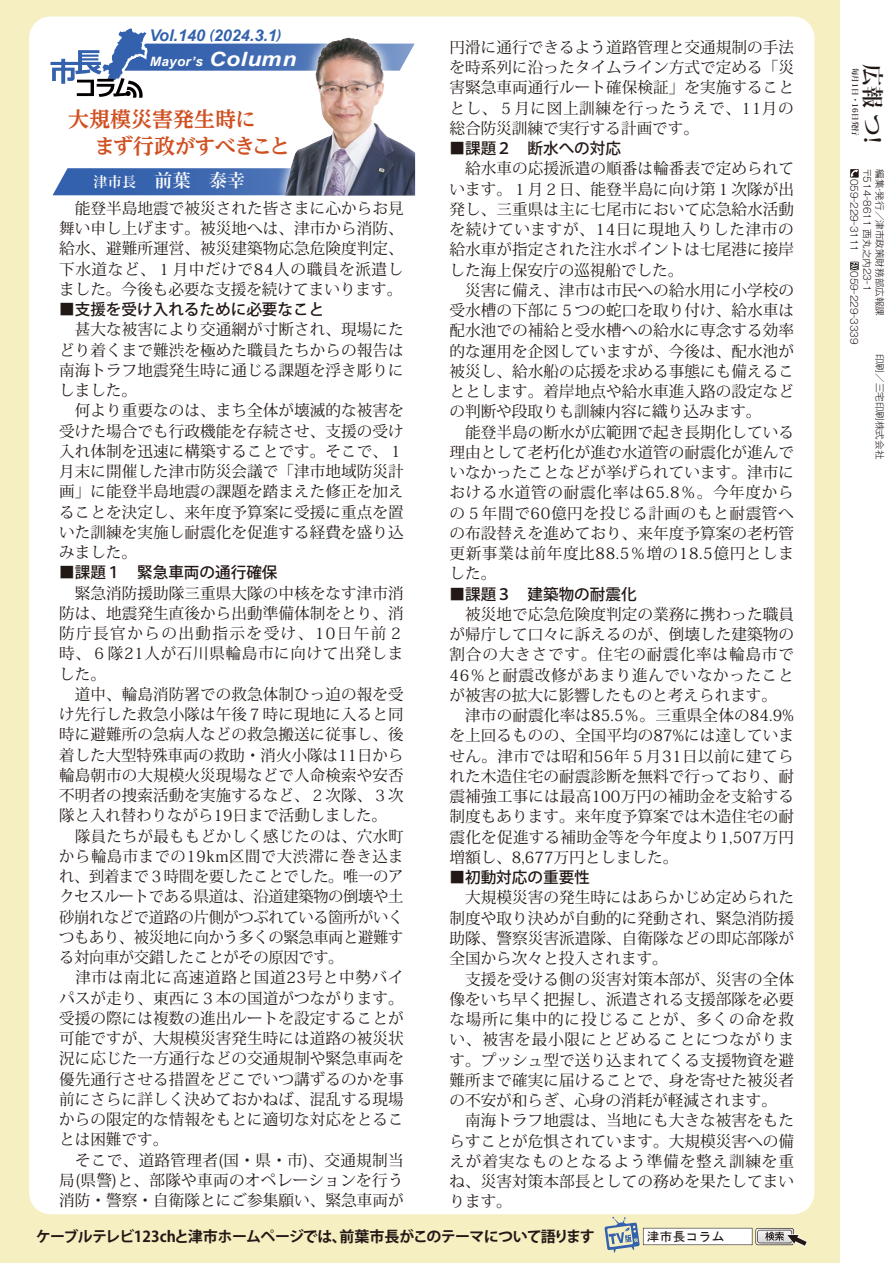
<style>
.page{position:relative;width:893px;height:1263px;background:#fff}
.page>*{position:absolute;margin:0;border:0;box-sizing:border-box;transform-origin:0 0}
.t1{font:700 21.9px "Koz Min Pro";color:#221815}
.t2{font:700 21px/27.3px "UD Reimin Pro";letter-spacing:-.02em;color:#d05022}
.t3{font:700 17.85px "Koz Min Pr 6 N";color:#fff}
.t4{font:italic 700 16.2px "Arial";color:#3361ad}
.t5{font:15.6px/20.2px "Koz Min Pr 6 N";letter-spacing:.005em;color:#221815;text-align:justify}
.t6{font:500 15.6px "Koz Go Pr 6 N";color:#221815}
.t7{font:700 15px "Koz Go Pro";letter-spacing:-.05em;color:#221815}
.t8{font:italic 700 12.9px "Arial";letter-spacing:.02em;color:#fff;scale:1.05 1}
.t9{font:12.6px "MS Gothic";color:#221815}
.t10{font:300 9.6px/12.8px "Gothic MB101 Pro";color:#221815}
.t11{font:700 7.65px "Koz Min Pro";color:#221815}
.s1{font-size:13.5px}
.s2{font-size:19.65px}
.s3{font-size:14.1px}
</style>
<div class="page">
<div style="left:0;top:0;width:839px;height:1263px;background:#f6efc2"></div>
<div style="left:29px;top:16px;width:785px;height:1198px;background:#fff;border-radius:21px"></div>
<svg style="left:850px;top:169px;width:9px;height:9px"></svg>
<svg style="left:850px;top:169px;width:8px;height:8px"></svg>
<svg style="left:850px;top:262px;width:9px;height:8px"></svg>
<svg style="left:851px;top:262px;width:7px;height:8px"></svg>
<svg style="left:53px;top:168px;width:185px;height:27px;background:#416bb2"></svg>
<svg style="left:50px;top:28px;width:188px;height:70px"></svg>
<img style="left:238px;top:16px;width:192px;height:180px">
<img style="left:285px;top:38px;width:130px;height:158px">
<svg style="left:604px;top:1217px;width:203px;height:36px"></svg>
<p class="t4" style="left:149px;top:25px;width:133px">Vol.140 <span class="s1">(</span>2024.3.1<span class="s1">)</span></p>
<p class="t8" style="left:150px;top:53px;width:141px">Mayor’s <span class="s2">Column</span></p>
<h2 class="t2" style="left:94px;top:105px;width:197px;text-indent:-26px">大規模災害発生時に<br>まず行政がすべきこと</h2>
<p class="t3" style="left:94px;top:171px;width:153px"><span class="s3">津市長</span>　前葉　泰幸</p>
<p class="t5" style="left:59px;top:198px;width:346px">　能登半島地震で被災された皆さまに心からお見舞い申し上げます。被災地へは、津市から消防、給水、避難所運営、被災建築物応急危険度判定、下水道など、１月中だけで84人の職員を派遣しました。今後も必要な支援を続けてまいります。</p>
<p class="t6" style="left:59px;top:300px;width:267px">■支援を受け入れるために必要なこと</p>
<p class="t5" style="left:59px;top:320px;width:346px;text-align:left">　甚大な被害により交通網が寸断され、現場にたどり着くまで難渋を極めた職員たちからの報告は南海トラフ地震発生時に通じる課題を浮き彫りにしました。<br>　何より重要なのは、まち全体が壊滅的な被害を受けた場合でも行政機能を存続させ、支援の受け入れ体制を迅速に構築することです。そこで、１月末に開催した津市防災会議で「津市地域防災計画」に能登半島地震の課題を踏まえた修正を加えることを決定し、来年度予算案に受援に重点を置いた訓練を実施し耐震化を促進する経費を盛り込みました。</p>
<p class="t6" style="left:59px;top:564px;width:220px">■課題１　緊急車両の通行確保</p>
<p class="t5" style="left:59px;top:583px;width:346px">　緊急消防援助隊三重県大隊の中核をなす津市消防は、地震発生直後から出動準備体制をとり、消防庁長官からの出動指示を受け、10日午前２時、６隊21人が石川県輪島市に向けて出発しました。</p>
<p class="t5" style="left:59px;top:684px;width:346px;text-indent:16px">道中、輪島消防署での救急体制ひっ迫の報を受け先行した救急小隊は午後７時に現地に入ると同時に避難所の急病人などの救急搬送に従事し、後着した大型特殊車両の救助・消火小隊は11日から輪島朝市の大規模火災現場などで人命検索や安否不明者の捜索活動を実施するなど、２次隊、３次隊と入れ替わりながら19日まで活動しました。</p>
<p class="t5" style="left:59px;top:826px;width:346px;text-align:left;text-indent:16px">隊員たちが最ももどかしく感じたのは、穴水町から輪島市までの19km区間で大渋滞に巻き込まれ、到着まで３時間を要したことでした。唯一のアクセスルートである県道は、沿道建築物の倒壊や土砂崩れなどで道路の片側がつぶれている箇所がいくつもあり、被災地に向かう多くの緊急車両と避難する対向車が交錯したことがその原因です。<br>　津市は南北に高速道路と国道23号と中勢バイパスが走り、東西に３本の国道がつながります。受援の際には複数の進出ルートを設定することが可能ですが、大規模災害発生時には道路の被災状況に応じた一方通行などの交通規制や緊急車両を優先通行させる措置をどこでいつ講ずるのかを事前にさらに詳しく決めておかねば、混乱する現場からの限定的な情報をもとに適切な対応をとることは困難です。<br>　そこで、道路管理者(国・県・市)、交通規制当局(県警)と、部隊や車両のオペレーションを行う消防・警察・自衛隊とにご参集願い、緊急車両が</p>
<p class="t5" style="left:449px;top:37px;width:346px">円滑に通行できるよう道路管理と交通規制の手法を時系列に沿ったタイムライン方式で定める「災害緊急車両通行ルート確保検証」を実施することとし、５月に図上訓練を行ったうえで、11月の総合防災訓練で実行する計画です。</p>
<p class="t6" style="left:449px;top:140px;width:173px">■課題２　断水への対応</p>
<p class="t5" style="left:449px;top:159px;width:346px;text-align:left">　給水車の応援派遣の順番は輪番表で定められています。１月２日、能登半島に向け第１次隊が出発し、三重県は主に七尾市において応急給水活動を続けていますが、14日に現地入りした津市の給水車が指定された注水ポイントは七尾港に接岸した海上保安庁の巡視船でした。<br>　災害に備え、津市は市民への給水用に小学校の受水槽の下部に５つの蛇口を取り付け、給水車は配水池での補給と受水槽への給水に専念する効率的な運用を企図していますが、今後は、配水池が被災し、給水船の応援を求める事態にも備えることとします。着岸地点や給水車進入路の設定などの判断や段取りも訓練内容に織り込みます。</p>
<p class="t5" style="left:449px;top:422px;width:346px;text-indent:16px">能登半島の断水が広範囲で起き長期化している理由として老朽化が進む水道管の耐震化が進んでいなかったことなどが挙げられています。津市における水道管の耐震化率は65.8％。今年度からの５年間で60億円を投じる計画のもと耐震管への布設替えを進めており、来年度予算案の老朽管更新事業は前年度比88.5％増の18.5億円としました。</p>
<p class="t6" style="left:449px;top:585px;width:189px">■課題３　建築物の耐震化</p>
<p class="t5" style="left:449px;top:604px;width:346px;text-align:left">　被災地で応急危険度判定の業務に携わった職員が帰庁して口々に訴えるのが、倒壊した建築物の割合の大きさです。住宅の耐震化率は輪島市で<br>46％と耐震改修があまり進んでいなかったことが被害の拡大に影響したものと考えられます。　津市の耐震化率は85.5％。三重県全体の84.9%を上回るものの、全国平均の87%には達していません。津市では昭和56年５月31日以前に建てられた木造住宅の耐震診断を無料で行っており、耐震補強工事には最高100万円の補助金を支給する制度もあります。来年度予算案では木造住宅の耐震化を促進する補助金等を今年度より1,507万円増額し、8,677万円としました。</p>
<p class="t6" style="left:449px;top:869px;width:142px">■初動対応の重要性</p>
<p class="t5" style="left:449px;top:888px;width:346px;text-align:left">　大規模災害の発生時にはあらかじめ定められた制度や取り決めが自動的に発動され、緊急消防援助隊、警察災害派遣隊、自衛隊などの即応部隊が全国から次々と投入されます。<br>　支援を受ける側の災害対策本部が、災害の全体像をいち早く把握し、派遣される支援部隊を必要な場所に集中的に投じることが、多くの命を救い、被害を最小限にとどめることにつながります。プッシュ型で送り込まれてくる支援物資を避難所まで確実に届けることで、身を寄せた被災者の不安が和らぎ、心身の消耗が軽減されます。　南海トラフ地震は、当地にも大きな被害をもたらすことが危惧されています。大規模災害への備えが着実なものとなるよう準備を整え訓練を重ね、災害対策本部長としての務めを果たしてまいります。</p>
<p class="t7" style="left:36px;top:1227px;width:560px">ケーブルテレビ123chと津市ホームページでは、前葉市長がこのテーマについて語ります</p>
<p class="t9" style="left:686px;top:1230px;width:40px">ࢥ࣒ࣛ</p>
<h1 class="t1" style="left:888px;top:64px;width:88px;rotate:90deg">広報 つ！</h1>
<p class="t11" style="left:861px;top:68px;width:69px;rotate:90deg">毎月1日・16日発行</p>
<p class="t10" style="left:887px;top:168px;width:178px;rotate:90deg">編集・発行／津市政策財務部広報課〒514－8611 西丸之内23－1　　<br>　059－229－3111　　059－229－3339</p>
<p class="t10" style="left:887px;top:354px;width:107px;rotate:90deg">印刷／三宅印刷株式会社</p>
</div>
